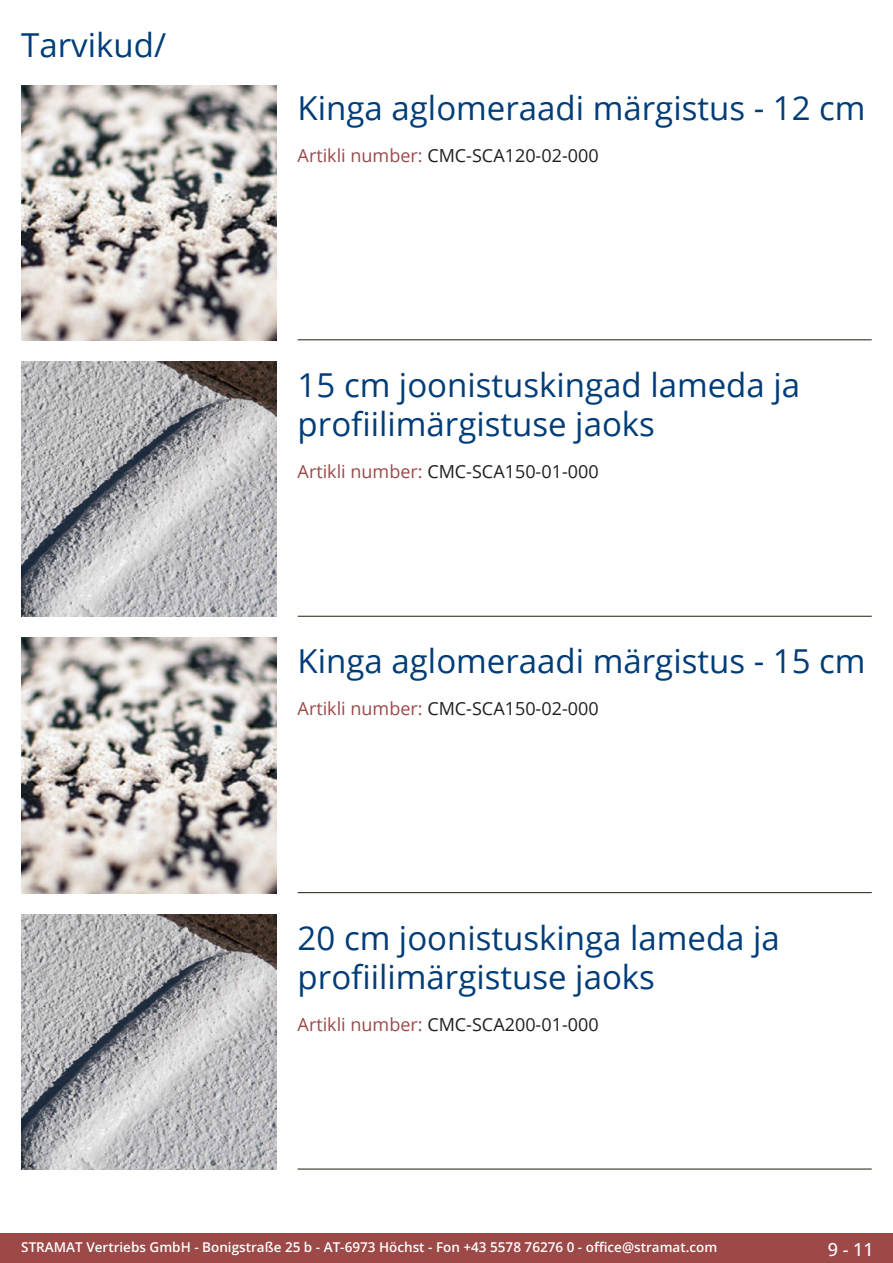
<style>
.page{position:relative;width:893px;height:1263px;background:#fff}
.page>*{position:absolute;margin:0;border:0;box-sizing:border-box;transform-origin:0 0}
.Produkttitel{font:33px/39.6px "Open Sans";color:#003d78}
.RastTitel{font:33px "Open Sans";color:#003d78}
.TechDaten_Überschrif{font:18px "Open Sans";color:#231f20}
.t1{font:500 18px "Open Sans";color:#fff}
.t2{font:600 13.5px "Open Sans";color:#fff}
.s1{color:#9c4948}
</style>
<div class="page">
<div style="left:0;top:1233px;width:893px;height:30px;background:#9c4948"></div>
<hr style="left:298px;top:340px;width:574px;height:1px;background:#201d08">
<hr style="left:298px;top:616px;width:574px;height:1px;background:#201d08">
<hr style="left:298px;top:892px;width:574px;height:1px;background:#201d08">
<hr style="left:298px;top:1169px;width:574px;height:1px;background:#201d08">
<img style="left:21px;top:85px;width:255px;height:255px">
<img style="left:21px;top:361px;width:255px;height:256px">
<img style="left:21px;top:638px;width:255px;height:255px">
<img style="left:21px;top:914px;width:255px;height:255px">
<p class="RastTitel" style="left:21px;top:22px;width:146px">Tarvikud/</p>
<p class="Produkttitel" style="left:298px;top:88px;width:569px">Kinga aglomeraadi märgistus - 12 cm</p>
<p class="TechDaten_Überschrif" style="left:298px;top:143px;width:303px"><span class="s1">Artikli number:</span> CMC-SCA120-02-000</p>
<p class="Produkttitel" style="left:298px;top:364px;width:504px">15 cm joonistuskingad lameda ja profiilimärgistuse jaoks</p>
<p class="TechDaten_Überschrif" style="left:298px;top:459px;width:303px"><span class="s1">Artikli number:</span> CMC-SCA150-01-000</p>
<p class="Produkttitel" style="left:298px;top:640px;width:569px">Kinga aglomeraadi märgistus - 15 cm</p>
<p class="TechDaten_Überschrif" style="left:298px;top:696px;width:303px"><span class="s1">Artikli number:</span> CMC-SCA150-02-000</p>
<p class="Produkttitel" style="left:298px;top:917px;width:484px">20 cm joonistuskinga lameda ja profiilimärgistuse jaoks</p>
<p class="TechDaten_Überschrif" style="left:298px;top:1012px;width:303px"><span class="s1">Artikli number:</span> CMC-SCA200-01-000</p>
<p class="t2" style="left:21px;top:1238px;width:698px">STRAMAT Vertriebs GmbH - Bonigstraße 25 b - AT-6973 Höchst - Fon +43 5578 76276 0 - office@stramat.com</p>
<p class="t1" style="left:828px;top:1237px;width:48px">9 - 11</p>
</div>
